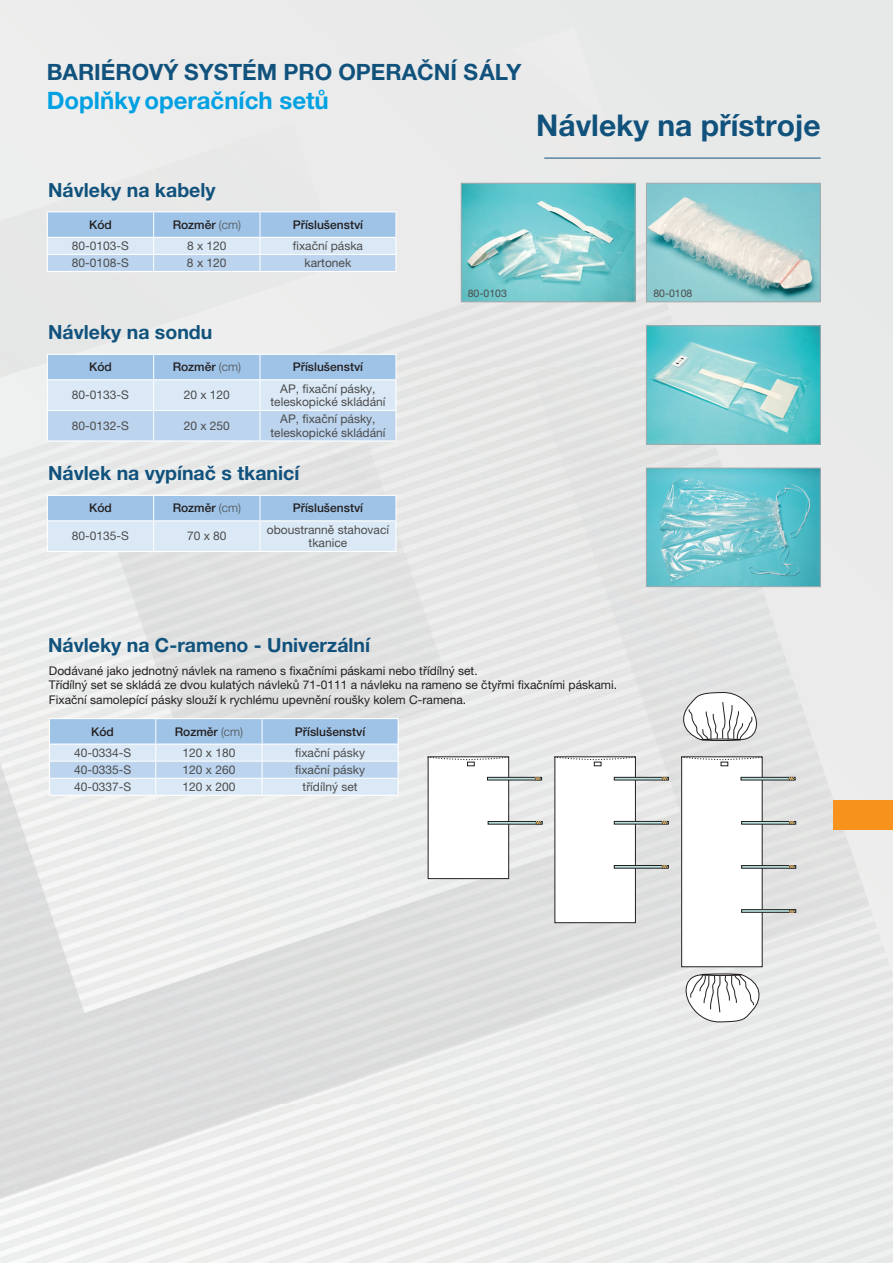
<style>
.page{position:relative;width:893px;height:1263px;background:#fff}
.page>*{position:absolute;margin:0;border:0;box-sizing:border-box;transform-origin:0 0}
.t1{font:700 30px "Helvetica Neue LT Pro";color:#11527d}
.t2{font:700 24px "Helvetica Neue LT Pro";color:#00a1e3}
.t3{font:700 22.5px "Helvetica Neue LT Pro";color:#11527d}
.t4{font:700 19.5px "Helvetica Neue LT Pro";color:#11527d}
.t5{font:12px/13.5px "Helvetica Neue LT Pro";color:#4b4c4d;text-align:center}
.t6{font:12px/14.4px "Helvetica Neue LT Pro";color:#231f20}
.t7{font:500 12px "Helvetica Neue LT Pro";color:#231f20}
.t8{font:10.5px "Helvetica Neue LT Pro";color:#4b4c4d}
.s1{font-weight:300;color:#4b4c4d}
</style>
<div class="page">
<img style="left:0;top:0;width:893px;height:1263px">
<hr style="left:544px;top:158px;width:277px;height:1px;background:#11527d">
<div style="left:833px;top:800px;width:60px;height:30px;background:#f7931d"></div>
<hr style="left:47px;top:211px;width:107px;height:1px;background:#fff">
<hr style="left:154px;top:211px;width:106px;height:1px;background:#fff">
<hr style="left:260px;top:211px;width:137px;height:1px;background:#fff">
<hr style="left:47px;top:271px;width:107px;height:1px;background:#fff">
<hr style="left:154px;top:271px;width:106px;height:1px;background:#fff">
<hr style="left:260px;top:271px;width:137px;height:1px;background:#fff">
<svg style="left:47px;top:212px;width:350px;height:59px;background:#bad4ed"></svg>
<hr style="left:47px;top:237px;width:107px;height:1px;background:#fff">
<hr style="left:154px;top:237px;width:106px;height:1px;background:#fff">
<hr style="left:260px;top:237px;width:137px;height:1px;background:#fff">
<hr style="left:49px;top:795px;width:107px;height:1px;background:#fff">
<hr style="left:156px;top:795px;width:106px;height:1px;background:#fff">
<hr style="left:262px;top:795px;width:137px;height:1px;background:#fff">
<svg style="left:49px;top:718px;width:350px;height:77px;background:#c3d9f0"></svg>
<hr style="left:49px;top:743px;width:107px;height:2px;background:#fff">
<hr style="left:156px;top:743px;width:106px;height:2px;background:#fff">
<hr style="left:262px;top:743px;width:137px;height:2px;background:#fff">
<hr style="left:260px;top:379px;width:137px;height:1px;background:#fff">
<svg style="left:47px;top:354px;width:349px;height:86px;background:#c0d7ef"></svg>
<hr style="left:154px;top:354px;width:106px;height:1px;background:#fff">
<hr style="left:260px;top:354px;width:137px;height:1px;background:#fff">
<hr style="left:395px;top:355px;width:2px;height:24px;background:#fff">
<hr style="left:47px;top:380px;width:1px;height:30px;background:#fff">
<hr style="left:395px;top:380px;width:2px;height:30px;background:#fff">
<hr style="left:47px;top:410px;width:1px;height:30px;background:#fff">
<hr style="left:395px;top:410px;width:2px;height:30px;background:#fff">
<hr style="left:47px;top:440px;width:107px;height:1px;background:#fff">
<hr style="left:154px;top:440px;width:106px;height:1px;background:#fff">
<hr style="left:260px;top:440px;width:137px;height:1px;background:#fff">
<hr style="left:260px;top:495px;width:137px;height:1px;background:#fff">
<hr style="left:395px;top:496px;width:2px;height:24px;background:#fff">
<hr style="left:395px;top:521px;width:2px;height:30px;background:#fff">
<hr style="left:47px;top:551px;width:107px;height:1px;background:#fff">
<hr style="left:154px;top:551px;width:106px;height:1px;background:#fff">
<hr style="left:260px;top:551px;width:137px;height:1px;background:#fff">
<svg style="left:47px;top:495px;width:349px;height:56px;background:#c1d9ef"></svg>
<hr style="left:153px;top:521px;width:1px;height:30px;background:#fff">
<hr style="left:260px;top:521px;width:1px;height:30px;background:#fff">
<hr style="left:47px;top:520px;width:107px;height:1px;background:#fff">
<hr style="left:154px;top:520px;width:106px;height:1px;background:#fff">
<hr style="left:260px;top:520px;width:137px;height:1px;background:#fff">
<div style="left:702px;top:973px;width:39px;height:3px;border:1px solid #231f20;border-radius:50%"></div>
<svg style="left:681px;top:974px;width:82px;height:49px"></svg>
<div style="left:701px;top:739px;width:40px;height:2px;border:1px solid #231f20;border-radius:50%"></div>
<svg style="left:680px;top:692px;width:81px;height:48px"></svg>
<div style="left:428px;top:757px;width:81px;height:122px;background:#fff"></div>
<div style="left:428px;top:756px;width:81px;height:123px;border:1px solid #231f20"></div>
<div style="left:487px;top:777px;width:55px;height:3px;border:1px solid #231f20"></div>
<div style="left:488px;top:821px;width:55px;height:3px;border:1px solid #231f20"></div>
<svg style="left:427px;top:756px;width:82px;height:10px"></svg>
<svg style="left:535px;top:777px;width:5px;height:3px"></svg>
<svg style="left:536px;top:821px;width:5px;height:3px"></svg>
<div style="left:555px;top:757px;width:80px;height:166px;background:#fff"></div>
<div style="left:554px;top:756px;width:82px;height:167px;border:1px solid #231f20"></div>
<div style="left:614px;top:777px;width:55px;height:3px;border:1px solid #231f20"></div>
<svg style="left:553px;top:756px;width:83px;height:10px"></svg>
<svg style="left:662px;top:777px;width:5px;height:3px"></svg>
<div style="left:614px;top:821px;width:55px;height:3px;border:1px solid #231f20"></div>
<svg style="left:662px;top:821px;width:5px;height:3px"></svg>
<div style="left:614px;top:865px;width:55px;height:3px;border:1px solid #231f20"></div>
<svg style="left:662px;top:865px;width:5px;height:3px"></svg>
<div style="left:682px;top:757px;width:80px;height:210px;background:#fff"></div>
<div style="left:681px;top:756px;width:82px;height:211px;border:1px solid #231f20"></div>
<div style="left:741px;top:777px;width:54px;height:3px;border:1px solid #231f20"></div>
<div style="left:741px;top:821px;width:55px;height:3px;border:1px solid #231f20"></div>
<svg style="left:680px;top:756px;width:83px;height:10px"></svg>
<svg style="left:789px;top:777px;width:5px;height:3px"></svg>
<svg style="left:789px;top:821px;width:5px;height:3px"></svg>
<div style="left:741px;top:865px;width:55px;height:4px;border:1px solid #231f20"></div>
<svg style="left:789px;top:865px;width:5px;height:3px"></svg>
<div style="left:741px;top:909px;width:55px;height:4px;border:1px solid #231f20"></div>
<svg style="left:789px;top:909px;width:5px;height:3px"></svg>
<img style="left:648px;top:185px;width:171px;height:115px">
<div style="left:646px;top:183px;width:175px;height:119px;border:1px solid #a8a9ad"></div>
<img style="left:648px;top:327px;width:171px;height:116px">
<div style="left:646px;top:325px;width:175px;height:120px;border:1px solid #a8a9ad"></div>
<img style="left:648px;top:470px;width:171px;height:115px">
<div style="left:646px;top:468px;width:175px;height:119px;border:1px solid #a8a9ad"></div>
<img style="left:463px;top:185px;width:170px;height:115px">
<div style="left:461px;top:183px;width:174px;height:119px;border:1px solid #a8a9ad"></div>
<h3 class="t3" style="left:47px;top:58px;width:476px">BARIÉROVÝ SYSTÉM PRO OPERAČNÍ SÁLY</h3>
<h2 class="t2" style="left:47px;top:85px;width:284px">Doplňky operačních setů</h2>
<h3 class="t4" style="left:48px;top:178px;width:169px">Návleky na kabely</h3>
<p class="t7" style="left:89px;top:217px;width:24px">Kód</p>
<p class="t7" style="left:173px;top:217px;width:70px">Rozměr <span class="s1">(cm)</span></p>
<p class="t7" style="left:293px;top:217px;width:72px">Příslušenství</p>
<p class="t5" style="left:72px;top:239px;width:59px">80-0103-S</p>
<p class="t5" style="left:187px;top:239px;width:41px">8 x 120</p>
<p class="t5" style="left:293px;top:239px;width:72px">fixační páska</p>
<p class="t5" style="left:72px;top:256px;width:59px">80-0108-S</p>
<p class="t5" style="left:187px;top:256px;width:41px">8 x 120</p>
<p class="t5" style="left:305px;top:256px;width:48px">kartonek</p>
<h1 class="t1" style="left:536px;top:107px;width:286px">Návleky na přístroje</h1>
<h3 class="t4" style="left:48px;top:320px;width:166px">Návleky na sondu</h3>
<p class="t7" style="left:89px;top:360px;width:24px">Kód</p>
<p class="t7" style="left:173px;top:360px;width:70px">Rozměr <span class="s1">(cm)</span></p>
<p class="t7" style="left:293px;top:360px;width:72px">Příslušenství</p>
<p class="t5" style="left:72px;top:388px;width:59px">80-0133-S</p>
<p class="t5" style="left:184px;top:388px;width:48px">20 x 120</p>
<p class="t5" style="left:271px;top:381px;width:116px">AP, fixační pásky, teleskopické skládání</p>
<p class="t5" style="left:72px;top:419px;width:59px">80-0132-S</p>
<p class="t5" style="left:184px;top:419px;width:48px">20 x 250</p>
<p class="t5" style="left:271px;top:412px;width:116px">AP, fixační pásky, teleskopické skládání</p>
<h3 class="t4" style="left:48px;top:461px;width:253px">Návlek na vypínač s tkanicí</h3>
<p class="t7" style="left:89px;top:501px;width:24px">Kód</p>
<p class="t7" style="left:173px;top:501px;width:70px">Rozměr <span class="s1">(cm)</span></p>
<p class="t7" style="left:293px;top:501px;width:72px">Příslušenství</p>
<p class="t5" style="left:72px;top:529px;width:59px">80-0135-S</p>
<p class="t5" style="left:187px;top:529px;width:41px">70 x 80</p>
<p class="t5" style="left:267px;top:522px;width:124px">oboustranně stahovací tkanice</p>
<p class="t8" style="left:468px;top:287px;width:41px">80-0103</p>
<p class="t8" style="left:653px;top:287px;width:41px">80-0108</p>
<h3 class="t4" style="left:48px;top:633px;width:324px">Návleky na C-rameno - Univerzální</h3>
<p class="t6" style="left:49px;top:663px;width:570px">Dodávané jako jednotný návlek na rameno s fixačními páskami nebo třídílný set.<br>Třídílný set se skládá ze dvou kulatých návleků 71-0111 a návleku na rameno se čtyřmi fixačními páskami.<br>Fixační samolepící pásky slouží k rychlému upevnění roušky kolem C-ramena.</p>
<p class="t7" style="left:91px;top:724px;width:24px">Kód</p>
<p class="t7" style="left:175px;top:724px;width:70px">Rozměr <span class="s1">(cm)</span></p>
<p class="t7" style="left:295px;top:724px;width:72px">Příslušenství</p>
<p class="t5" style="left:74px;top:746px;width:59px">40-0334-S</p>
<p class="t5" style="left:182px;top:746px;width:54px">120 x 180</p>
<p class="t5" style="left:295px;top:746px;width:71px">fixační pásky</p>
<p class="t5" style="left:74px;top:763px;width:59px">40-0335-S</p>
<p class="t5" style="left:182px;top:763px;width:54px">120 x 260</p>
<p class="t5" style="left:295px;top:763px;width:71px">fixační pásky</p>
<p class="t5" style="left:74px;top:780px;width:59px">40-0337-S</p>
<p class="t5" style="left:182px;top:780px;width:54px">120 x 200</p>
<p class="t5" style="left:303px;top:780px;width:57px">třídílný set</p>
</div>
